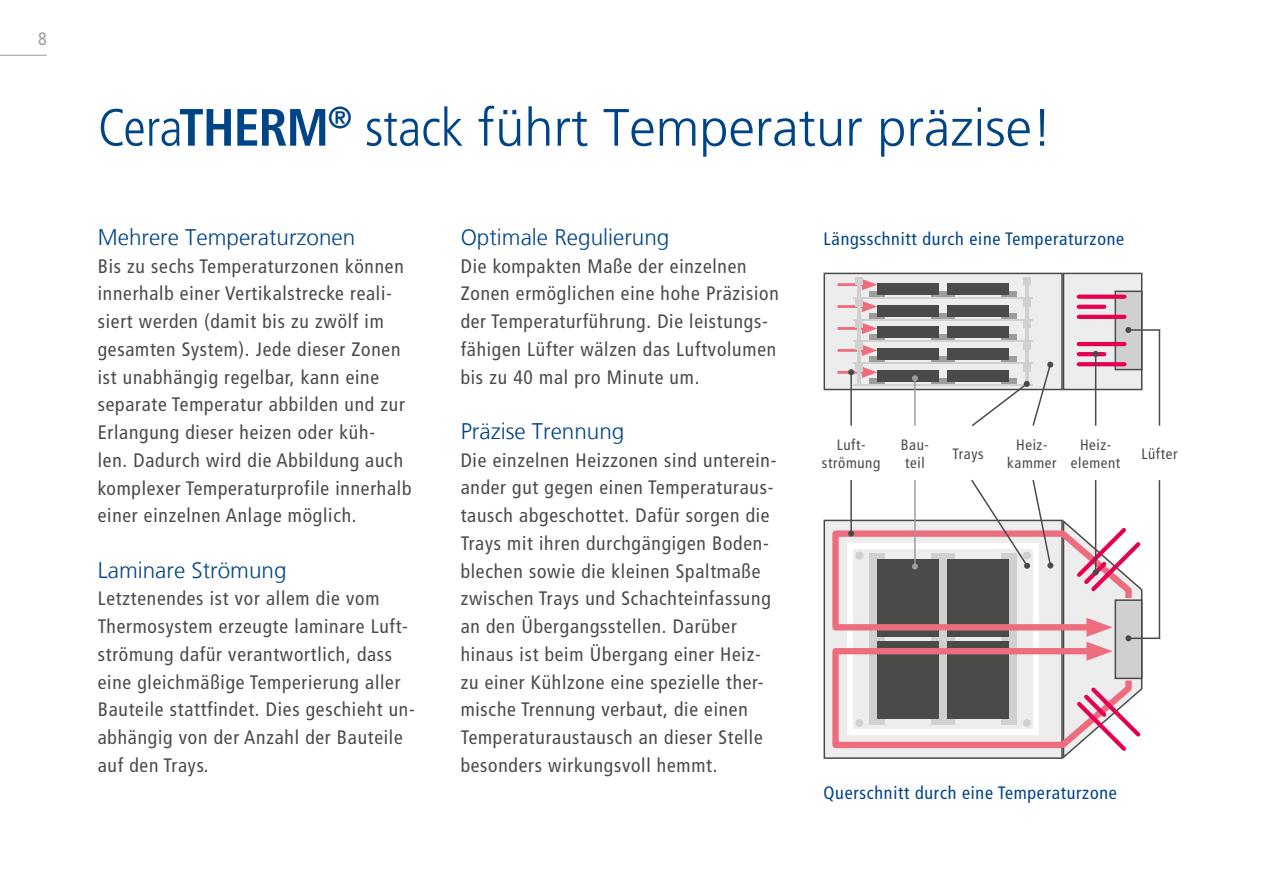
<style>
.page{position:relative;width:1263px;height:893px;background:#fff}
.page>*{position:absolute;margin:0;border:0;box-sizing:border-box;transform-origin:0 0}
.t1{font:300 52.5px "Frutiger LT";color:#048}
.t2{font:300 22.5px "Frutiger LT";color:#048}
.t3{font:condensed 19.5px/27.8px "Frutiger LT";letter-spacing:.04em;color:#4a4a49}
.t4{font:condensed 18px "Frutiger LT";letter-spacing:.04em;color:#048}
.t5{font:condensed 18px "Frutiger LT";color:#9d9d9c}
.t6{font:condensed 15px/18px "Frutiger LT";letter-spacing:.04em;color:#4a4a49;text-align:center}
.s1{font-stretch:condensed}
.s2{font-weight:700;font-stretch:condensed}
</style>
<div class="page">
<div style="left:823px;top:520px;width:240px;height:239px;background:#ededed;border:2px solid #4a4a49"></div>
<div style="left:823px;top:273px;width:240px;height:117px;background:#ededed;border:2px solid #4a4a49"></div>
<hr style="left:837px;top:371px;width:30px;height:3px;background:#ed6c7e">
<svg style="left:862px;top:367px;width:15px;height:11px"></svg>
<hr style="left:853px;top:384px;width:180px;height:2px;background:#d0d0d0">
<hr style="left:857px;top:372px;width:4px;height:12px;background:#d0d0d0">
<div style="left:855px;top:364px;width:8px;height:8px;background:#d0d0d0"></div>
<div style="left:931px;top:378px;width:24px;height:6px;background:#9d9d9c"></div>
<div style="left:869px;top:378px;width:16px;height:6px;background:#9d9d9c"></div>
<div style="left:877px;top:370px;width:62px;height:12px;background:#4a4a49"></div>
<div style="left:947px;top:370px;width:62px;height:12px;background:#4a4a49"></div>
<hr style="left:837px;top:349px;width:30px;height:3px;background:#ed6c7e">
<svg style="left:862px;top:345px;width:15px;height:11px"></svg>
<hr style="left:853px;top:362px;width:180px;height:2px;background:#d0d0d0">
<hr style="left:857px;top:350px;width:4px;height:12px;background:#d0d0d0">
<div style="left:855px;top:342px;width:8px;height:8px;background:#d0d0d0"></div>
<hr style="left:1025px;top:350px;width:4px;height:12px;background:#d0d0d0">
<div style="left:1023px;top:342px;width:8px;height:8px;background:#d0d0d0"></div>
<div style="left:931px;top:356px;width:24px;height:6px;background:#9d9d9c"></div>
<div style="left:869px;top:356px;width:16px;height:6px;background:#9d9d9c"></div>
<div style="left:1001px;top:356px;width:16px;height:6px;background:#9d9d9c"></div>
<div style="left:877px;top:348px;width:62px;height:12px;background:#4a4a49"></div>
<div style="left:947px;top:348px;width:62px;height:12px;background:#4a4a49"></div>
<hr style="left:837px;top:327px;width:30px;height:3px;background:#ed6c7e">
<svg style="left:862px;top:323px;width:15px;height:11px"></svg>
<hr style="left:853px;top:340px;width:180px;height:2px;background:#d0d0d0">
<hr style="left:857px;top:328px;width:4px;height:12px;background:#d0d0d0">
<div style="left:855px;top:320px;width:8px;height:8px;background:#d0d0d0"></div>
<hr style="left:1025px;top:328px;width:4px;height:12px;background:#d0d0d0">
<div style="left:1023px;top:320px;width:8px;height:8px;background:#d0d0d0"></div>
<div style="left:931px;top:334px;width:24px;height:6px;background:#9d9d9c"></div>
<div style="left:869px;top:334px;width:16px;height:6px;background:#9d9d9c"></div>
<div style="left:1001px;top:334px;width:16px;height:6px;background:#9d9d9c"></div>
<div style="left:877px;top:326px;width:62px;height:12px;background:#4a4a49"></div>
<div style="left:947px;top:326px;width:62px;height:12px;background:#4a4a49"></div>
<hr style="left:837px;top:305px;width:30px;height:3px;background:#ed6c7e">
<svg style="left:862px;top:301px;width:15px;height:11px"></svg>
<hr style="left:853px;top:318px;width:180px;height:2px;background:#d0d0d0">
<hr style="left:857px;top:307px;width:4px;height:11px;background:#d0d0d0">
<div style="left:855px;top:299px;width:8px;height:8px;background:#d0d0d0"></div>
<hr style="left:1025px;top:307px;width:4px;height:11px;background:#d0d0d0">
<div style="left:1023px;top:299px;width:8px;height:8px;background:#d0d0d0"></div>
<svg style="left:931px;top:313px;width:24px;height:5px"></svg>
<svg style="left:869px;top:313px;width:16px;height:5px"></svg>
<svg style="left:1001px;top:313px;width:16px;height:5px"></svg>
<div style="left:877px;top:305px;width:62px;height:11px;background:#4a4a49"></div>
<div style="left:947px;top:305px;width:62px;height:11px;background:#4a4a49"></div>
<hr style="left:837px;top:283px;width:30px;height:3px;background:#ed6c7e">
<svg style="left:862px;top:279px;width:15px;height:11px"></svg>
<hr style="left:853px;top:297px;width:180px;height:2px;background:#d0d0d0">
<hr style="left:857px;top:285px;width:4px;height:12px;background:#d0d0d0">
<div style="left:855px;top:277px;width:8px;height:8px;background:#d0d0d0"></div>
<hr style="left:1025px;top:285px;width:4px;height:12px;background:#d0d0d0">
<div style="left:1023px;top:277px;width:8px;height:8px;background:#d0d0d0"></div>
<div style="left:931px;top:291px;width:24px;height:6px;background:#9d9d9c"></div>
<div style="left:869px;top:291px;width:16px;height:6px;background:#9d9d9c"></div>
<div style="left:1001px;top:291px;width:16px;height:6px;background:#9d9d9c"></div>
<div style="left:877px;top:283px;width:62px;height:12px;background:#4a4a49"></div>
<div style="left:947px;top:283px;width:62px;height:12px;background:#4a4a49"></div>
<div style="left:1063px;top:273px;width:79px;height:117px;background:#ededed;border:2px solid #4a4a49"></div>
<div style="left:1114px;top:291px;width:28px;height:79px;background:#d0d0d0;border:2px solid #4a4a49"></div>
<hr style="left:1079px;top:352px;width:25px;height:4px;background:#e50051">
<hr style="left:1079px;top:342px;width:45px;height:4px;background:#e50051">
<svg style="left:1079px;top:362px;width:45px;height:4px"></svg>
<svg style="left:1079px;top:305px;width:25px;height:4px"></svg>
<svg style="left:1079px;top:295px;width:45px;height:4px"></svg>
<hr style="left:1079px;top:315px;width:45px;height:4px;background:#e50051">
<hr style="left:850px;top:372px;width:2px;height:54px;background:#4a4a49">
<svg style="left:848px;top:369px;width:6px;height:6px"></svg>
<hr style="left:914px;top:378px;width:2px;height:48px;background:#9d9d9c">
<svg style="left:912px;top:375px;width:6px;height:6px"></svg>
<svg style="left:970px;top:362px;width:83px;height:65px"></svg>
<hr style="left:1095px;top:354px;width:1px;height:72px;background:#4a4a49">
<svg style="left:1093px;top:351px;width:6px;height:6px"></svg>
<hr style="left:1159px;top:330px;width:1px;height:96px;background:#4a4a49">
<hr style="left:1159px;top:480px;width:1px;height:158px;background:#4a4a49">
<hr style="left:1128px;top:329px;width:32px;height:2px;background:#4a4a49">
<svg style="left:1125px;top:327px;width:6px;height:6px"></svg>
<hr style="left:1128px;top:637px;width:32px;height:2px;background:#4a4a49">
<svg style="left:829px;top:479px;width:315px;height:280px"></svg>
<hr style="left:0;top:55px;width:47px;height:1px;background:#9d9d9c">
<p class="t5" style="left:38px;top:28px;width:10px">8</p>
<h1 class="t1" style="left:98px;top:98px;width:956px"><span class="s1">Cera</span><span class="s2">THERM</span><sup>®</sup> <span class="s1">stack</span> führt Temperatur präzise!</h1>
<p class="t2" style="left:98px;top:224px;width:259px">Mehrere Temperaturzonen</p>
<p class="t3" style="left:98px;top:252px;width:315px">Bis zu sechs Temperaturzonen können innerhalb einer Vertikalstrecke reali&shy;siert werden (damit bis zu zwölf im gesamten System). Jede dieser Zonen ist unabhängig regelbar, kann eine separate Temperatur abbilden und zur Erlangung dieser heizen oder küh-<br>len. Dadurch wird die Abbildung auch komplexer Temperaturprofile innerhalb einer einzelnen Anlage möglich.</p>
<p class="t2" style="left:98px;top:557px;width:190px">Laminare Strömung</p>
<p class="t3" style="left:98px;top:585px;width:318px">Letztenendes ist vor allem die vom Thermosystem erzeugte laminare Luft&shy;strömung dafür verantwortlich, dass eine gleichmäßige Temperierung aller Bauteile stattfindet. Dies geschieht un&shy;abhängig von der Anzahl der Bauteile auf den Trays.</p>
<p class="t2" style="left:461px;top:224px;width:210px">Optimale Regulierung</p>
<p class="t3" style="left:461px;top:252px;width:320px">Die kompakten Maße der einzelnen Zonen ermöglichen eine hohe Präzision der Temperaturführung. Die leistungs&shy;fähigen Lüfter wälzen das Luftvolumen bis zu 40 mal pro Minute um.</p>
<p class="t2" style="left:461px;top:418px;width:165px">Präzise Trennung</p>
<p class="t3" style="left:461px;top:446px;width:317px">Die einzelnen Heizzonen sind unterein&shy;ander gut gegen einen Temperaturaus&shy;tausch abgeschottet. Dafür sorgen die Trays mit ihren durchgängigen Boden&shy;blechen sowie die kleinen Spaltmaße zwischen Trays und Schachteinfassung an den Übergangsstellen. Darüber hinaus ist beim Übergang einer Heiz&shy;zu einer Kühlzone eine spezielle ther&shy;mische Trennung verbaut, die einen Temperaturaustausch an dieser Stelle besonders wirkungsvoll hemmt.</p>
<p class="t4" style="left:823px;top:228px;width:302px">Längsschnitt durch eine Temperaturzone</p>
<p class="t6" style="left:822px;top:435px;width:60px">Luft&shy;strömung</p>
<p class="t6" style="left:901px;top:435px;width:30px;text-align:left">Bau&shy;teil</p>
<p class="t6" style="left:952px;top:444px;width:32px">Trays</p>
<p class="t6" style="left:1007px;top:435px;width:51px">Heiz&shy;kammer</p>
<p class="t6" style="left:1071px;top:435px;width:51px">Heiz&shy;element</p>
<p class="t6" style="left:1141px;top:444px;width:38px">Lüfter</p>
<p class="t4" style="left:823px;top:783px;width:295px">Querschnitt durch eine Temperaturzone</p>
</div>
